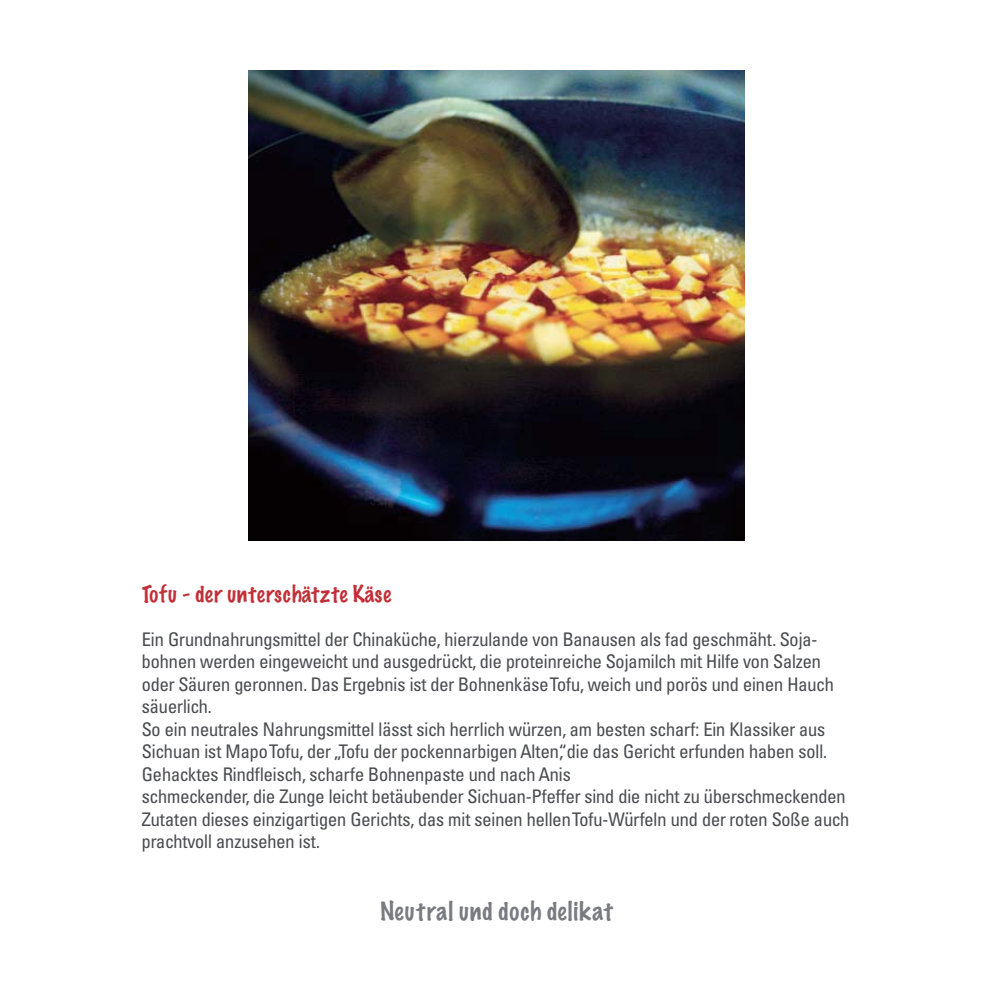
<style>
.page{position:relative;width:993px;height:993px;background:#fff}
.page>*{position:absolute;margin:0;border:0;box-sizing:border-box;transform-origin:0 0}
.t1{font:100 23.75px "Marker Felt";letter-spacing:.04em;color:#7a7b81}
.t2{font:100 21.25px "Marker Felt";letter-spacing:.03em;color:#c13038}
.t3{font:condensed 18.75px/22.5px "Univers S";color:#4c4d51}
</style>
<div class="page">
<img style="left:248px;top:71px;width:496px;height:469px">
<p class="t2" style="left:142px;top:583px;width:251px">Tofu - der unterschätzte Käse</p>
<p class="t3" style="left:142px;top:629px;width:708px">Ein Grundnahrungsmittel der Chinaküche, hierzulande von Banausen als fad geschmäht. Soja&shy;bohnen werden eingeweicht und ausgedrückt, die proteinreiche Sojamilch mit Hilfe von Salzen oder Säuren geronnen. Das Ergebnis ist der Bohnenkäse Tofu, weich und porös und einen Hauch säuerlich.<br>So ein neutrales Nahrungsmittel lässt sich herrlich würzen, am besten scharf: Ein Klassiker aus Sichuan ist Mapo Tofu, der „Tofu der pockennarbigen Alten“, die das Gericht erfunden haben soll.<br>Gehacktes Rindfleisch, scharfe Bohnenpaste und nach Anis<br>schmeckender, die Zunge leicht betäubender Sichuan-Pfeffer sind die nicht zu überschmeckenden Zutaten dieses einzigartigen Gerichts, das mit seinen hellen Tofu-Würfeln und der roten Soße auch prachtvoll anzusehen ist.</p>
<p class="t1" style="left:380px;top:898px;width:234px">Neutral und doch delikat</p>
</div>
